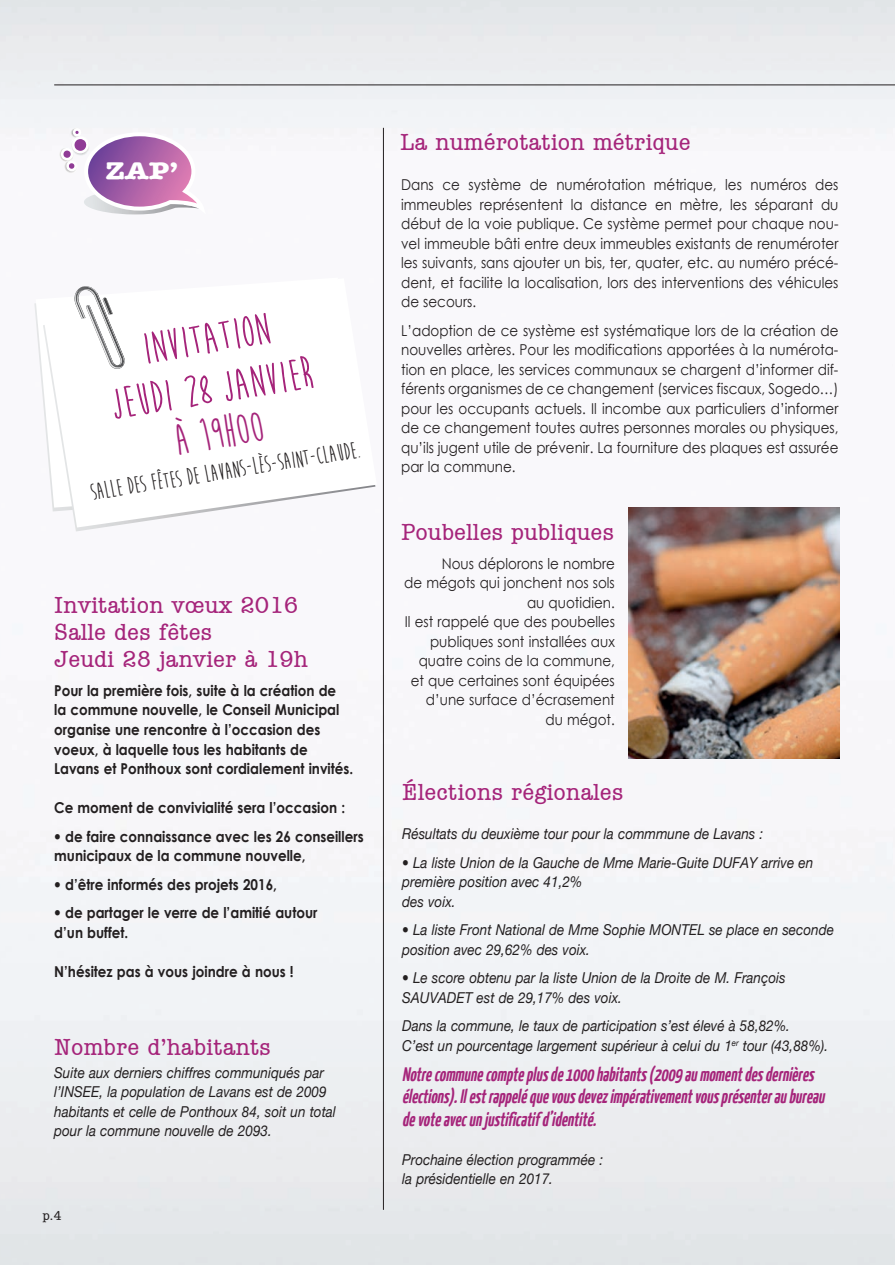
<style>
.page{position:relative;width:895px;height:1265px;background:#fff}
.page>*{position:absolute;margin:0;border:0;box-sizing:border-box;transform-origin:0 0}
.t1{font:700 45px/45px "Moon Flower";color:#a5247a;text-align:center}
.t2{font:700 24.75px "American Typewriter";color:#fff;scale:1.2 1}
.t3{font:condensed 24px/27px "American Typewriter";color:#a5247a;scale:1.2 1}
.t4{font:700 24px "Moon Flower";color:#231f20;scale:.9 1}
.t5{font:italic 700 19.5px/22.5px "Yanone Kaffeesatz";color:#a5247a;scale:.9 1}
.t6{font:15px/19.5px "Century Gothic";color:#231f20;text-align:justify;scale:.9 1}
.t7{font:italic 15px/19.5px "Helvetica Neue";color:#231f20;scale:.9 1}
.t8{font:700 15px/19.5px "Century Gothic";color:#231f20;scale:.9 1}
.t9{font:condensed 13.5px "American Typewriter";color:#231f20;scale:1.2 1}
.s1{font-family:"Helvetica Neue";font-weight:400;font-style:italic}
</style>
<div class="page">
<img style="left:0;top:0;width:893px;height:1264px">
<hr style="left:54px;top:84px;width:841px;height:1px;background:#231f20">
<hr style="left:383px;top:128px;width:1px;height:1081px;background:#231f20">
<img style="left:628px;top:507px;width:211px;height:251px">
<svg style="left:59px;top:128px;width:147px;height:86px"></svg>
<svg style="left:36px;top:277px;width:320px;height:230px"></svg>
<svg style="left:44px;top:278px;width:333px;height:249px"></svg>
<svg style="left:73px;top:284px;width:52px;height:85px"></svg>
<h2 class="t2" style="left:106px;top:149px;width:62px">ZAP’</h2>
<h1 class="t1" style="left:139px;top:327px;width:130px;rotate:-9deg">invitation</h1>
<h1 class="t1" style="left:108px;top:382px;width:205px;rotate:-9deg">Jeudi 28 janvier à 19h00</h1>
<h3 class="t4" style="left:89px;top:480px;width:305px;rotate:-9deg">Salle des fêtes de Lavans-lès-Saint-Claude.</h3>
<h3 class="t3" style="left:54px;top:591px;width:213px">Invitation vœux 2016<br>Salle des fêtes<br>Jeudi 28 janvier à 19h</h3>
<p class="t8" style="left:54px;top:680px;width:334px">Pour la première fois, suite à la création de<br>la commune nouvelle, le Conseil Municipal organise une rencontre à l’occasion des voeux, à laquelle tous les habitants de Lavans et Ponthoux sont cordialement invités.</p>
<p class="t8" style="left:54px;top:797px;width:325px">Ce moment de convivialité sera l’occasion :</p>
<p class="t8" style="left:54px;top:825px;width:345px"><span class="s1">•</span> de faire connaissance avec les 26 conseillers municipaux de la commune nouvelle,</p>
<p class="t8" style="left:54px;top:873px;width:249px"><span class="s1">•</span> d’être informés des projets 2016,</p>
<p class="t8" style="left:54px;top:902px;width:294px"><span class="s1">•</span> de partager le verre de l’amitié autour d’un buffet.</p>
<p class="t8" style="left:54px;top:960px;width:268px">N’hésitez pas à vous joindre à nous !</p>
<h3 class="t3" style="left:54px;top:1032px;width:182px">Nombre d’habitants</h3>
<p class="t7" style="left:54px;top:1063px;width:314px">Suite aux derniers chiffres communiqués par l’INSEE, la population de Lavans est de 2009 habitants et celle de Ponthoux 84, soit un total pour la commune nouvelle de 2093.</p>
<p class="t9" style="left:43px;top:1205px;width:17px">p.4</p>
<h3 class="t3" style="left:400px;top:127px;width:243px">La numérotation métrique</h3>
<p class="t6" style="left:401px;top:175px;width:487px">Dans ce système de numérotation métrique, les numéros des immeubles représentent la distance en mètre, les séparant du début de la voie publique. Ce système permet pour chaque nou&shy;vel immeuble bâti entre deux immeubles existants de renuméroter les suivants, sans ajouter un bis, ter, quater, etc. au numéro précé&shy;dent, et facilite la localisation, lors des interventions des véhicules de secours.</p>
<p class="t6" style="left:401px;top:320px;width:487px">L’adoption de ce système est systématique lors de la création de nouvelles artères. Pour les modifications apportées à la numérota&shy;tion en place, les services communaux se chargent d’informer dif&shy;férents organismes de ce changement (services fiscaux, Sogedo…) pour les occupants actuels. Il incombe aux particuliers d’informer de ce changement toutes autres personnes morales ou physiques, qu’ils jugent utile de prévenir. La fourniture des plaques est assurée par la commune.</p>
<h3 class="t3" style="left:401px;top:517px;width:179px">Poubelles publiques</h3>
<p class="t6" style="left:404px;top:553px;width:235px;text-align:right">Nous déplorons le nombre<br>de mégots qui jonchent nos sols au quotidien.<br>Il est rappelé que des poubelles publiques sont installées aux quatre coins de la commune, et que certaines sont équipées d’une surface d’écrasement<br>du mégot.</p>
<h3 class="t3" style="left:402px;top:777px;width:186px">Élections régionales</h3>
<p class="t7" style="left:402px;top:824px;width:403px">Résultats du deuxième tour pour la commmune de Lavans :</p>
<p class="t7" style="left:402px;top:853px;width:458px">• La liste Union de la Gauche de Mme Marie-Guite DUFAY arrive en première position avec 41,2%<br>des voix.</p>
<p class="t7" style="left:402px;top:920px;width:481px">• La liste Front National de Mme Sophie MONTEL se place en seconde position avec 29,62% des voix.</p>
<p class="t7" style="left:402px;top:968px;width:427px">• Le score obtenu par la liste Union de la Droite de M. François<br>SAUVADET est de 29,17% des voix.</p>
<p class="t7" style="left:402px;top:1016px;width:475px">Dans la commune, le taux de participation s’est élevé à 58,82%.<br>C’est un pourcentage largement supérieur à celui du 1<sup>er</sup> tour (43,88%).</p>
<h3 class="t5" style="left:402px;top:1062px;width:475px">Notrecommunecompteplusde1000habitants(2009aumomentdesdernières élections).Ilestrappeléquevousdevezimpérativementvousprésenteraubureau devoteavecunjustificatif d’identité.</h3>
<p class="t7" style="left:402px;top:1150px;width:225px">Prochaine élection programmée : la présidentielle en 2017.</p>
</div>
